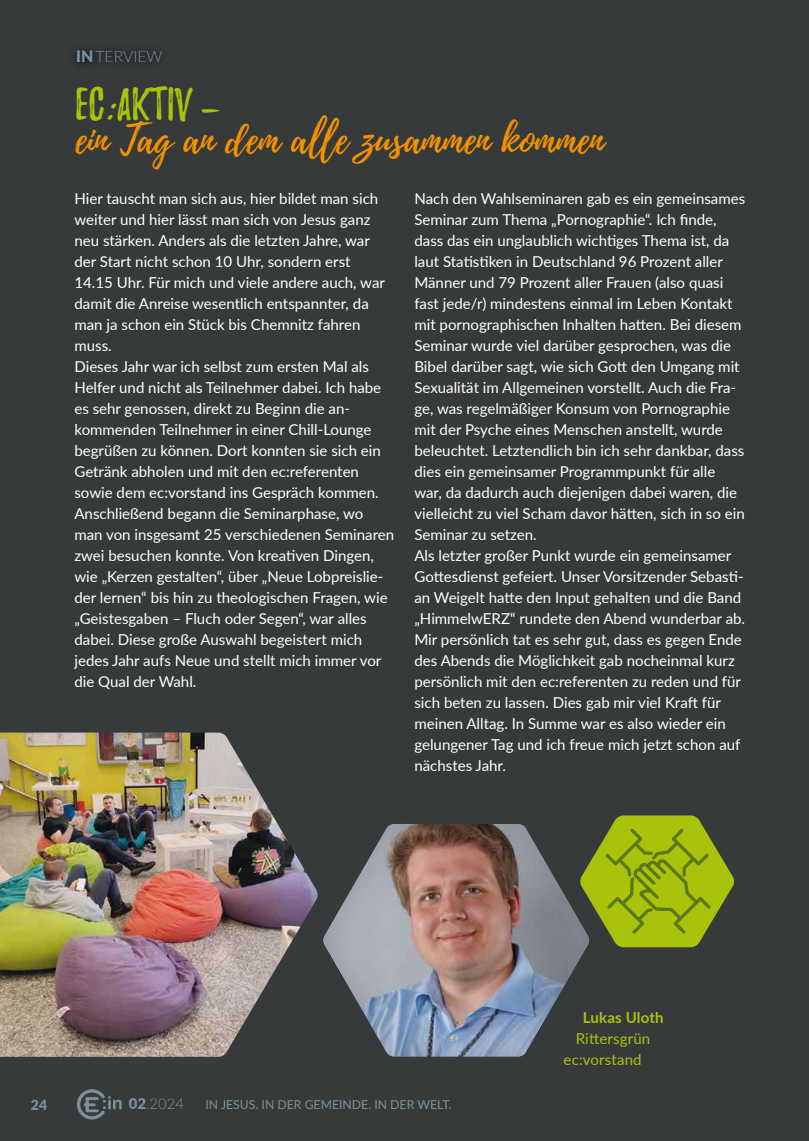
<style>
.page{position:relative;width:809px;height:1141px;background:#373a3b}
.page>*{position:absolute;margin:0;border:0;box-sizing:border-box;transform-origin:0 0}
.t1{font:40.25px "Playlist Script";color:#f39200}
.t2{font:40.25px "Playlist Caps";color:#a9c30c}
.t3{font:300 15.75px "Lato";color:#7c909b}
.t4{font:15.05px/21px "Lato";color:#fff}
.t5{font:15.05px/21px "Lato";letter-spacing:.01em;color:#a9c30c}
.t6{font:700 15.05px "Lato";letter-spacing:.01em;color:#a9c30c}
.t7{font:300 14.88px "Lato";color:#7c909b}
.t8{font:900 14px "Lato";color:#7c909b}
.t9{font:12.25px "Lato";color:#7c909b}
.s1{font-weight:900}
.s2{font-family:"Playlist Script"}
</style>
<div class="page">
<img style="left:0;top:733px;width:318px;height:324px">
<svg style="left:77px;top:1089px;width:45px;height:30px"></svg>
<div style="left:68px;top:42px;width:102px;height:30px;background:#323536"></div>
<div style="left:322px;top:821px;width:270px;height:236px;background:#000;opacity:.2"></div>
<svg style="left:580px;top:815px;width:154px;height:132px"></svg>
<p class="t3" style="left:76px;top:46px;width:88px"><span class="s1">IN</span>TERVIEW</p>
<h1 class="t2" style="left:75px;top:86px;width:145px">EC<span class="s2">:</span>AKTIV <span class="s2">-</span></h1>
<h1 class="t1" style="left:75px;top:111px;width:530px">ein Tag an dem alle zusammen kommen</h1>
<p class="t4" style="left:74px;top:188px;width:321px">Hier tauscht man sich aus, hier bildet man sich weiter und hier lässt man sich von Jesus ganz neu stärken. Anders als die letzten Jahre, war der Start nicht schon 10 Uhr, sondern erst<br>14.15 Uhr. Für mich und viele andere auch, war damit die Anreise wesentlich entspannter, da man ja schon ein Stück bis Chemnitz fahren muss.<br>Dieses Jahr war ich selbst zum ersten Mal als Helfer und nicht als Teilnehmer dabei. Ich habe es sehr genossen, direkt zu Beginn die an&shy;kommenden Teilnehmer in einer Chill-Lounge begrüßen zu können. Dort konnten sie sich ein Getränk abholen und mit den ec:referenten sowie dem ec:vorstand ins Gespräch kommen.<br>Anschließend begann die Seminarphase, wo man von insgesamt 25 verschiedenen Seminaren zwei besuchen konnte. Von kreativen Dingen, wie „Kerzen gestalten“, über „Neue Lobpreislie&shy;der lernen“ bis hin zu theologischen Fragen, wie „Geistesgaben – Fluch oder Segen“, war alles dabei. Diese große Auswahl begeistert mich jedes Jahr aufs Neue und stellt mich immer vor die Qual der Wahl.</p>
<p class="t4" style="left:414px;top:188px;width:332px">Nach den Wahlseminaren gab es ein gemeinsames Seminar zum Thema „Pornographie“. Ich finde, dass das ein unglaublich wichtiges Thema ist, da laut Statistiken in Deutschland 96 Prozent aller Männer und 79 Prozent aller Frauen (also quasi fast jede/r) mindestens einmal im Leben Kontakt mit pornographischen Inhalten hatten. Bei diesem Seminar wurde viel darüber gesprochen, was die Bibel darüber sagt, wie sich Gott den Umgang mit Sexualität im Allgemeinen vorstellt. Auch die Fra&shy;ge, was regelmäßiger Konsum von Pornographie mit der Psyche eines Menschen anstellt, wurde beleuchtet. Letztendlich bin ich sehr dankbar, dass dies ein gemeinsamer Programmpunkt für alle war, da dadurch auch diejenigen dabei waren, die vielleicht zu viel Scham davor hätten, sich in so ein Seminar zu setzen.<br>Als letzter großer Punkt wurde ein gemeinsamer Gottesdienst gefeiert. Unser Vorsitzender Sebasti&shy;an Weigelt hatte den Input gehalten und die Band „HimmelwERZ“ rundete den Abend wunderbar ab.<br>Mir persönlich tat es sehr gut, dass es gegen Ende des Abends die Möglichkeit gab nocheinmal kurz persönlich mit den ec:referenten zu reden und für sich beten zu lassen. Dies gab mir viel Kraft für meinen Alltag. In Summe war es also wieder ein gelungener Tag und ich freue mich jetzt schon auf nächstes Jahr.</p>
<p class="t8" style="left:31px;top:1094px;width:18px">24</p>
<p class="t7" style="left:129px;top:1094px;width:57px"><span class="s1">02</span>.2024</p>
<p class="t9" style="left:205px;top:1096px;width:248px">IN JESUS. IN DER GEMEINDE. IN DER WELT.</p>
<p class="t6" style="left:583px;top:1007px;width:82px">Lukas Uloth</p>
<p class="t5" style="left:563px;top:1028px;width:88px;text-indent:12px">Rittersgrün ec:vorstand</p>
</div>
